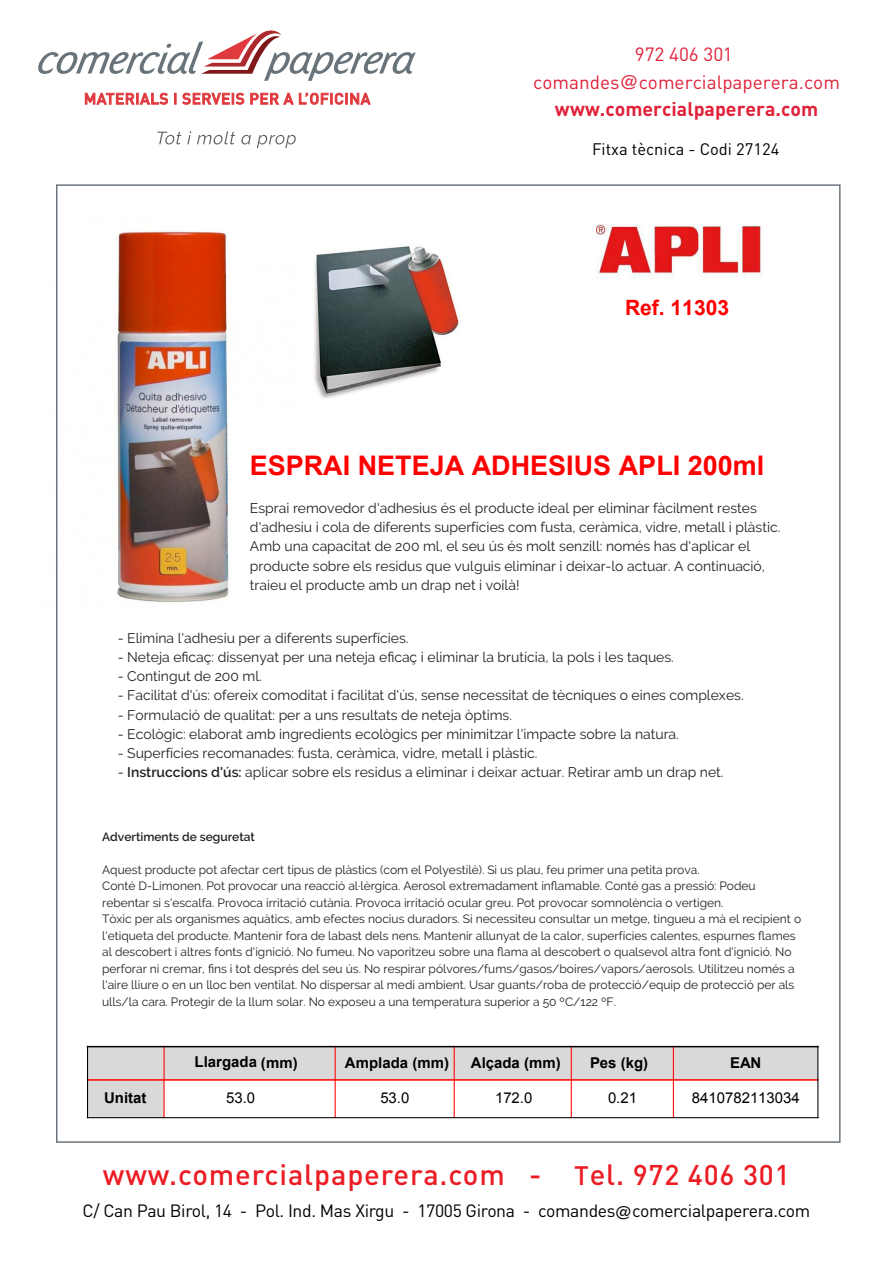
<style>
.page{position:relative;width:893px;height:1263px;background:#fff}
.page>*{position:absolute;margin:0;border:0;box-sizing:border-box;transform-origin:0 0}
.t1{font:500 29.1px "DIN";letter-spacing:.03em;color:#ec1c24}
.t2{font:700 27px "Arial";color:#f00}
.t3{font:700 21px "Arial";color:#f00}
.t4{font:700 19.5px "DIN";color:#e0213a}
.t5{font:18.9px/27px "DIN";color:#e0213a;text-align:center}
.t6{font:17.55px "DIN";letter-spacing:-.02em;color:#000}
.t7{font:16.5px "DIN";color:#000}
.t8{font:700 15px "Arial";color:#000}
.t9{font:15px "Arial";color:#000}
.t10{font:13.95px/19.2px "Raleway";color:#231f20}
.t11{font:12px/16.5px "Raleway";color:#231f20}
.t12{font:600 12px "Raleway";color:#231f20}
.s1{font-family:"Helvetica"}
.s2{font-weight:600}
.s3{font-size:26.4px}
.s4{font-size:28.2px}
</style>
<div class="page">
<img style="left:117px;top:231px;width:112px;height:371px">
<img style="left:314px;top:246px;width:145px;height:153px">
<svg style="left:157px;top:132px;width:24px;height:12px"></svg>
<svg style="left:187px;top:131px;width:4px;height:13px"></svg>
<svg style="left:197px;top:131px;width:38px;height:13px"></svg>
<svg style="left:241px;top:135px;width:10px;height:9px"></svg>
<svg style="left:257px;top:135px;width:39px;height:13px"></svg>
<svg style="left:38px;top:30px;width:378px;height:51px"></svg>
<svg style="left:85px;top:93px;width:83px;height:11px"></svg>
<svg style="left:174px;top:93px;width:2px;height:11px"></svg>
<svg style="left:182px;top:93px;width:62px;height:11px"></svg>
<svg style="left:251px;top:93px;width:42px;height:11px"></svg>
<svg style="left:299px;top:93px;width:71px;height:11px"></svg>
<div style="left:88px;top:1047px;width:76px;height:33px;background:#d9d9d9"></div>
<div style="left:164px;top:1047px;width:189px;height:33px;background:#d9d9d9"></div>
<div style="left:335px;top:1047px;width:119px;height:33px;background:#d9d9d9"></div>
<div style="left:454px;top:1047px;width:117px;height:33px;background:#d9d9d9"></div>
<div style="left:571px;top:1047px;width:102px;height:33px;background:#d9d9d9"></div>
<div style="left:673px;top:1047px;width:145px;height:33px;background:#d9d9d9"></div>
<div style="left:88px;top:1080px;width:76px;height:38px;background:#d9d9d9"></div>
<hr style="left:164px;top:1046px;width:1px;height:72px;background:#f00">
<hr style="left:335px;top:1046px;width:1px;height:72px;background:#f00">
<hr style="left:454px;top:1046px;width:1px;height:72px;background:#f00">
<hr style="left:571px;top:1046px;width:1px;height:72px;background:#f00">
<hr style="left:673px;top:1046px;width:1px;height:72px;background:#f00">
<hr style="left:87px;top:1079px;width:732px;height:2px;background:#f00">
<hr style="left:87px;top:1046px;width:1px;height:72px;background:#000">
<hr style="left:817px;top:1046px;width:1px;height:72px;background:#000">
<hr style="left:87px;top:1046px;width:732px;height:1px;background:#000">
<hr style="left:87px;top:1117px;width:732px;height:1px;background:#000">
<img style="left:596px;top:224px;width:166px;height:55px">
<h3 class="t5" style="left:533px;top:41px;width:308px">972 406 301 comandes<span class="s1">@</span>comercialpaperera.com</h3>
<h3 class="t4" style="left:555px;top:96px;width:265px">www.comercialpaperera.com</h3>
<h3 class="t7" style="left:592px;top:138px;width:189px">Fitxa tècnica - Codi 27124</h3>
<h3 class="t3" style="left:625px;top:294px;width:106px">Ref. 11303</h3>
<h2 class="t2" style="left:250px;top:448px;width:516px">ESPRAI NETEJA ADHESIUS APLI 200ml</h2>
<p class="t10" style="left:250px;top:498px;width:532px">Esprai removedor d'adhesius és el producte ideal per eliminar fàcilment restes d'adhesiu i cola de diferents superfícies com fusta, ceràmica, vidre, metall i plàstic.<br>Amb una capacitat de 200 ml, el seu ús és molt senzill: només has d'aplicar el producte sobre els residus que vulguis eliminar i deixar-lo actuar. A continuació, traieu el producte amb un drap net i voilà!</p>
<p class="t10" style="left:118px;top:628px;width:292px">- Elimina l'adhesiu per a diferents superfícies.</p>
<p class="t10" style="left:118px;top:647px;width:558px">- Neteja eficaç: dissenyat per una neteja eficaç i eliminar la brutícia, la pols i les taques.</p>
<p class="t10" style="left:118px;top:667px;width:146px">- Contingut de 200 ml.</p>
<p class="t10" style="left:118px;top:686px;width:627px">- Facilitat d'ús: ofereix comoditat i facilitat d'ús, sense necessitat de tècniques o eines complexes.</p>
<p class="t10" style="left:118px;top:705px;width:396px">- Formulació de qualitat: per a uns resultats de neteja òptims.</p>
<p class="t10" style="left:118px;top:724px;width:563px">- Ecològic: elaborat amb ingredients ecològics per minimitzar l'impacte sobre la natura.</p>
<p class="t10" style="left:118px;top:743px;width:421px">- Superfícies recomanades: fusta, ceràmica, vidre, metall i plàstic.</p>
<p class="t10" style="left:118px;top:762px;width:607px">- <span class="s2">Instruccions d'ús:</span> aplicar sobre els residus a eliminar i deixar actuar. Retirar amb un drap net.</p>
<p class="t12" style="left:102px;top:829px;width:154px">Advertiments de seguretat</p>
<p class="t11" style="left:102px;top:861px;width:700px">Aquest producte pot afectar cert tipus de plàstics (com el Polyestilè). Si us plau, feu primer una petita prova.<br>Conté D-Limonen. Pot provocar una reacció al·lèrgica. Aerosol extremadament inflamable. Conté gas a pressió: Podeu rebentar si s'escalfa. Provoca irritació cutània. Provoca irritació ocular greu. Pot provocar somnolència o vertigen.<br>Tòxic per als organismes aquàtics, amb efectes nocius duradors. Si necessiteu consultar un metge, tingueu a mà el recipient o l'etiqueta del producte. Mantenir fora de labast dels nens. Mantenir allunyat de la calor, superfícies calentes, espurnes flames al descobert i altres fonts d'ignició. No fumeu. No vaporitzeu sobre una flama al descobert o qualsevol altra font d'ignició. No perforar ni cremar, fins i tot després del seu ús. No respirar pólvores/fums/gasos/boires/vapors/aerosols. Utilitzeu només a l'aire lliure o en un lloc ben ventilat. No dispersar al medi ambient. Usar guants/roba de protecció/equip de protecció per als ulls/la cara. Protegir de la llum solar. No exposeu a una temperatura superior a 50 ºC/122 ºF.</p>
<p class="t8" style="left:194px;top:1052px;width:105px">Llargada (mm)</p>
<p class="t8" style="left:345px;top:1053px;width:106px">Amplada (mm)</p>
<p class="t8" style="left:471px;top:1053px;width:91px">Alçada (mm)</p>
<p class="t8" style="left:590px;top:1053px;width:60px">Pes (kg)</p>
<p class="t8" style="left:730px;top:1053px;width:32px">EAN</p>
<p class="t8" style="left:104px;top:1088px;width:44px">Unitat</p>
<p class="t9" style="left:226px;top:1088px;width:31px">53.0</p>
<p class="t9" style="left:380px;top:1088px;width:31px">53.0</p>
<p class="t9" style="left:495px;top:1088px;width:39px">172.0</p>
<p class="t9" style="left:608px;top:1088px;width:31px">0.21</p>
<p class="t9" style="left:692px;top:1088px;width:109px">8410782113034</p>
<h1 class="t1" style="left:103px;top:1156px;width:688px">www.comercialpaperera.com - <span class="s3">T</span>el. <span class="s4">972 406 301</span></h1>
<h3 class="t6" style="left:83px;top:1200px;width:729px">C/ Can Pau Birol, 14 - Pol. Ind. Mas Xirgu - 17005 Girona - comandes<span class="s1">@</span>comercialpaperera.com</h3>
</div>
